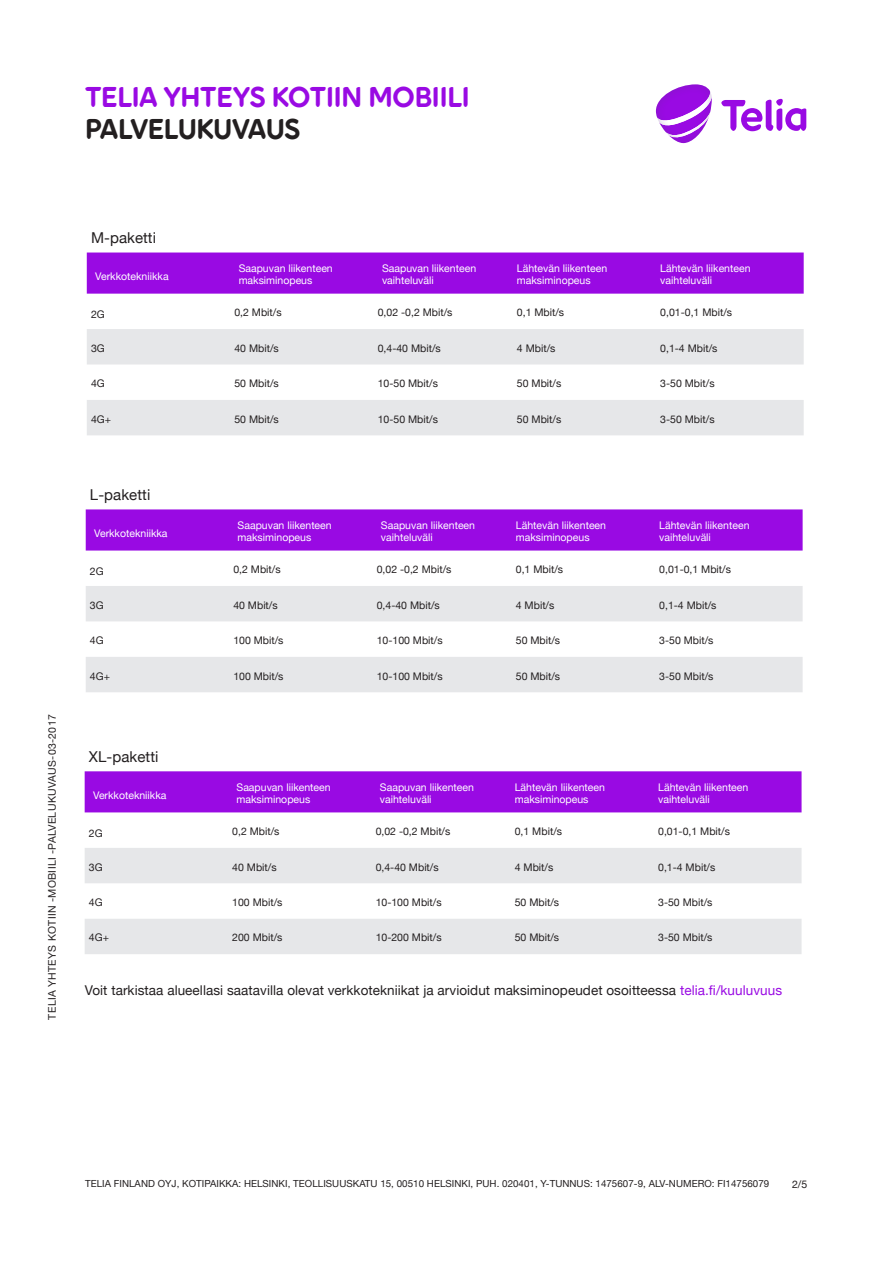
<style>
.page{position:relative;width:893px;height:1263px;background:#fff}
.page>*{position:absolute;margin:0;border:0;box-sizing:border-box;transform-origin:0 0}
.t1{font:28.5px "Pebble";letter-spacing:-.005em;color:#990ae3}
.t2{font:28.5px "Pebble";letter-spacing:-.005em;color:#231f20}
.t3{font:15px "Helvetica Neue";letter-spacing:.005em;color:#231f20}
.t4{font:13.5px "Helvetica Neue";letter-spacing:.005em;color:#231f20}
.t5{font:10.5px "Helvetica Neue";color:#231f20}
.t6{font:10.5px/12.6px "Helvetica Neue";color:#fff}
.t7{font:10.5px "Helvetica Neue";letter-spacing:.03em;color:#231f20}
.t8{font:9.75px "Helvetica Neue";letter-spacing:.005em;color:#231f20}
.s1{color:#990ae3}
</style>
<div class="page">
<svg style="left:721px;top:99px;width:85px;height:32px"></svg>
<svg style="left:656px;top:84px;width:56px;height:59px"></svg>
<div style="left:87px;top:252px;width:717px;height:42px;background:#990ae3"></div>
<svg style="left:87px;top:329px;width:717px;height:106px;fill:#e6e7e9"></svg>
<div style="left:86px;top:509px;width:717px;height:41px;background:#990ae3"></div>
<svg style="left:86px;top:586px;width:717px;height:106px;fill:#e6e7e9"></svg>
<div style="left:85px;top:771px;width:716px;height:41px;background:#990ae3"></div>
<svg style="left:85px;top:848px;width:716px;height:106px;fill:#e6e7e9"></svg>
<h1 class="t1" style="left:85px;top:79px;width:386px">TELIA YHTEYS KOTIIN MOBIILI</h1>
<h1 class="t2" style="left:85px;top:111px;width:217px">PALVELUKUVAUS</h1>
<p class="t7" style="left:44px;top:1019px;width:307px;rotate:-90deg">TELIA YHTEYS KOTIIN -MOBIILI -PALVELUKUVAUS-03-2017</p>
<h2 class="t3" style="left:91px;top:227px;width:67px">M-paketti</h2>
<p class="t6" style="left:95px;top:271px;width:75px">Verkkotekniikka</p>
<p class="t6" style="left:239px;top:262px;width:96px">Saapuvan liikenteen maksiminopeus</p>
<p class="t6" style="left:382px;top:262px;width:96px">Saapuvan liikenteen vaihteluväli</p>
<p class="t6" style="left:517px;top:262px;width:92px">Lähtevän liikenteen maksiminopeus</p>
<p class="t6" style="left:660px;top:262px;width:92px">Lähtevän liikenteen vaihteluväli</p>
<p class="t5" style="left:91px;top:307px;width:15px">2G</p>
<p class="t5" style="left:234px;top:305px;width:49px">0,2 Mbit/s</p>
<p class="t5" style="left:378px;top:305px;width:76px">0,02 -0,2 Mbit/s</p>
<p class="t5" style="left:517px;top:305px;width:49px">0,1 Mbit/s</p>
<p class="t5" style="left:660px;top:305px;width:73px">0,01-0,1 Mbit/s</p>
<p class="t5" style="left:91px;top:340px;width:15px">3G</p>
<p class="t5" style="left:234px;top:340px;width:46px">40 Mbit/s</p>
<p class="t5" style="left:378px;top:340px;width:65px">0,4-40 Mbit/s</p>
<p class="t5" style="left:517px;top:340px;width:40px">4 Mbit/s</p>
<p class="t5" style="left:660px;top:340px;width:59px">0,1-4 Mbit/s</p>
<p class="t5" style="left:91px;top:376px;width:15px">4G</p>
<p class="t5" style="left:234px;top:376px;width:46px">50 Mbit/s</p>
<p class="t5" style="left:378px;top:376px;width:62px">10-50 Mbit/s</p>
<p class="t5" style="left:517px;top:376px;width:46px">50 Mbit/s</p>
<p class="t5" style="left:660px;top:376px;width:56px">3-50 Mbit/s</p>
<p class="t5" style="left:91px;top:411px;width:22px">4G+</p>
<p class="t5" style="left:234px;top:411px;width:46px">50 Mbit/s</p>
<p class="t5" style="left:378px;top:411px;width:62px">10-50 Mbit/s</p>
<p class="t5" style="left:517px;top:411px;width:46px">50 Mbit/s</p>
<p class="t5" style="left:660px;top:411px;width:56px">3-50 Mbit/s</p>
<h2 class="t3" style="left:90px;top:484px;width:62px">L-paketti</h2>
<p class="t6" style="left:94px;top:528px;width:75px">Verkkotekniikka</p>
<p class="t6" style="left:238px;top:519px;width:96px">Saapuvan liikenteen maksiminopeus</p>
<p class="t6" style="left:381px;top:519px;width:96px">Saapuvan liikenteen vaihteluväli</p>
<p class="t6" style="left:516px;top:519px;width:92px">Lähtevän liikenteen maksiminopeus</p>
<p class="t6" style="left:659px;top:519px;width:92px">Lähtevän liikenteen vaihteluväli</p>
<p class="t5" style="left:90px;top:564px;width:15px">2G</p>
<p class="t5" style="left:233px;top:562px;width:49px">0,2 Mbit/s</p>
<p class="t5" style="left:377px;top:562px;width:76px">0,02 -0,2 Mbit/s</p>
<p class="t5" style="left:516px;top:562px;width:49px">0,1 Mbit/s</p>
<p class="t5" style="left:659px;top:562px;width:73px">0,01-0,1 Mbit/s</p>
<p class="t5" style="left:90px;top:597px;width:15px">3G</p>
<p class="t5" style="left:233px;top:597px;width:46px">40 Mbit/s</p>
<p class="t5" style="left:377px;top:597px;width:65px">0,4-40 Mbit/s</p>
<p class="t5" style="left:516px;top:597px;width:40px">4 Mbit/s</p>
<p class="t5" style="left:659px;top:597px;width:59px">0,1-4 Mbit/s</p>
<p class="t5" style="left:90px;top:633px;width:15px">4G</p>
<p class="t5" style="left:233px;top:633px;width:52px">100 Mbit/s</p>
<p class="t5" style="left:377px;top:633px;width:67px">10-100 Mbit/s</p>
<p class="t5" style="left:516px;top:633px;width:46px">50 Mbit/s</p>
<p class="t5" style="left:659px;top:633px;width:56px">3-50 Mbit/s</p>
<p class="t5" style="left:90px;top:668px;width:22px">4G+</p>
<p class="t5" style="left:233px;top:668px;width:52px">100 Mbit/s</p>
<p class="t5" style="left:377px;top:668px;width:67px">10-100 Mbit/s</p>
<p class="t5" style="left:516px;top:668px;width:46px">50 Mbit/s</p>
<p class="t5" style="left:659px;top:668px;width:56px">3-50 Mbit/s</p>
<h2 class="t3" style="left:89px;top:745px;width:71px">XL-paketti</h2>
<p class="t6" style="left:93px;top:789px;width:75px">Verkkotekniikka</p>
<p class="t6" style="left:237px;top:781px;width:96px">Saapuvan liikenteen maksiminopeus</p>
<p class="t6" style="left:380px;top:781px;width:96px">Saapuvan liikenteen vaihteluväli</p>
<p class="t6" style="left:515px;top:781px;width:92px">Lähtevän liikenteen maksiminopeus</p>
<p class="t6" style="left:658px;top:781px;width:92px">Lähtevän liikenteen vaihteluväli</p>
<p class="t5" style="left:89px;top:826px;width:15px">2G</p>
<p class="t5" style="left:232px;top:824px;width:49px">0,2 Mbit/s</p>
<p class="t5" style="left:376px;top:824px;width:76px">0,02 -0,2 Mbit/s</p>
<p class="t5" style="left:515px;top:824px;width:49px">0,1 Mbit/s</p>
<p class="t5" style="left:658px;top:824px;width:73px">0,01-0,1 Mbit/s</p>
<p class="t5" style="left:89px;top:859px;width:15px">3G</p>
<p class="t5" style="left:232px;top:859px;width:46px">40 Mbit/s</p>
<p class="t5" style="left:376px;top:859px;width:65px">0,4-40 Mbit/s</p>
<p class="t5" style="left:515px;top:859px;width:40px">4 Mbit/s</p>
<p class="t5" style="left:658px;top:859px;width:59px">0,1-4 Mbit/s</p>
<p class="t5" style="left:89px;top:895px;width:15px">4G</p>
<p class="t5" style="left:232px;top:895px;width:52px">100 Mbit/s</p>
<p class="t5" style="left:376px;top:895px;width:67px">10-100 Mbit/s</p>
<p class="t5" style="left:515px;top:895px;width:46px">50 Mbit/s</p>
<p class="t5" style="left:658px;top:895px;width:56px">3-50 Mbit/s</p>
<p class="t5" style="left:89px;top:930px;width:22px">4G+</p>
<p class="t5" style="left:232px;top:930px;width:52px">200 Mbit/s</p>
<p class="t5" style="left:376px;top:930px;width:67px">10-200 Mbit/s</p>
<p class="t5" style="left:515px;top:930px;width:46px">50 Mbit/s</p>
<p class="t5" style="left:658px;top:930px;width:56px">3-50 Mbit/s</p>
<p class="t4" style="left:85px;top:980px;width:699px">Voit tarkistaa alueellasi saatavilla olevat verkkotekniikat ja arvioidut maksiminopeudet osoitteessa <span class="s1">telia.fi/kuuluvuus</span></p>
<p class="t8" style="left:85px;top:1177px;width:686px">TELIA FINLAND OYJ, KOTIPAIKKA: HELSINKI, TEOLLISUUSKATU 15, 00510 HELSINKI, PUH. 020401, Y-TUNNUS: 1475607-9, ALV-NUMERO: FI14756079</p>
<p class="t5" style="left:792px;top:1176px;width:17px">2/5</p>
</div>
